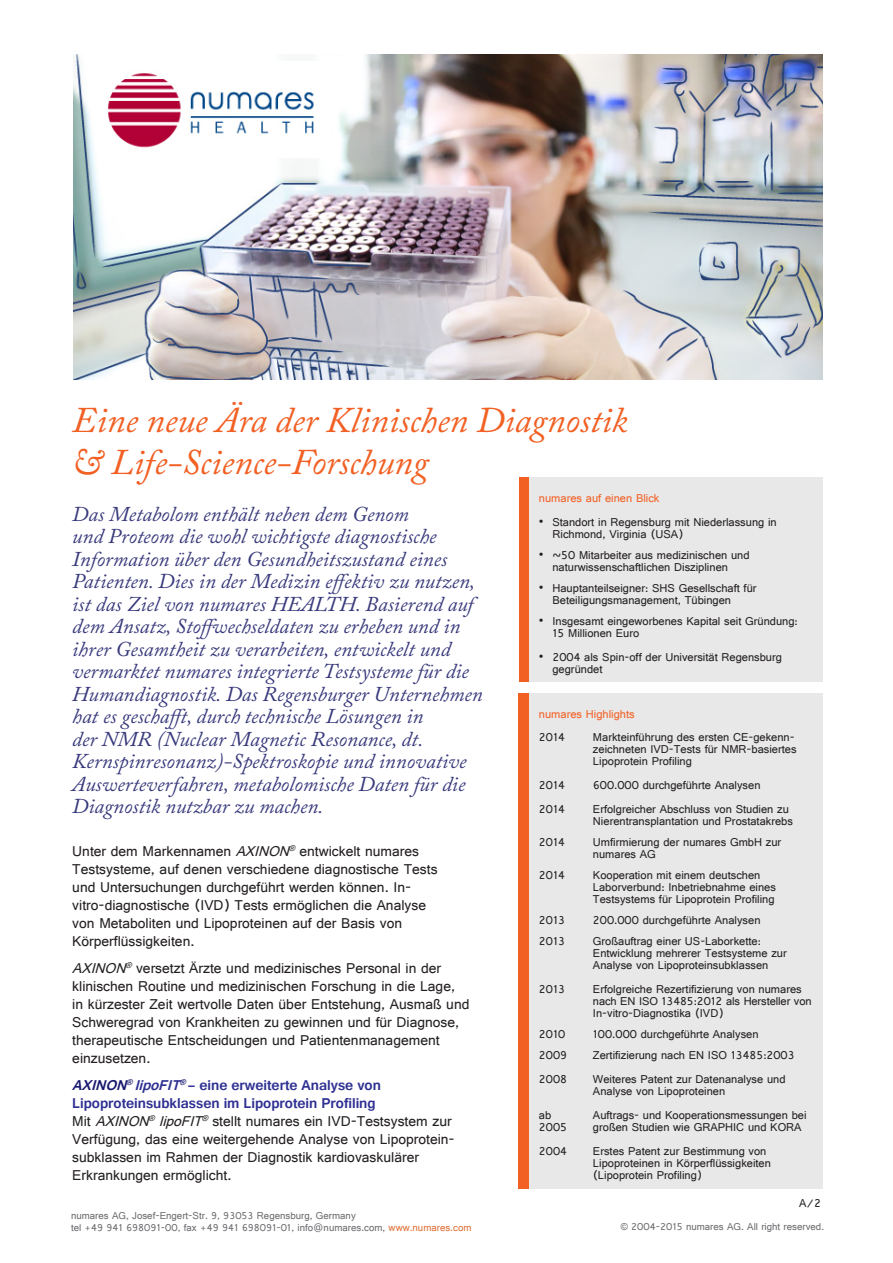
<style>
.page{position:relative;width:893px;height:1263px;background:#fff}
.page>*{position:absolute;margin:0;border:0;box-sizing:border-box;transform-origin:0 0}
.t1{font:italic 36px "Adobe Caslon Pro";color:#f26024}
.t2{font:italic 21px/22.5px "Adobe Caslon Pro";color:#38397b}
.t3{font:15px/18px "Gautami";color:#231f20}
.t4{font:700 15px/18px "Gautami";color:#2e3092}
.t5{font:12px/12px "Gautami";color:#231f20}
.t6{font:12px "Gautami";color:#f26024}
.t7{font:10.5px "Gautami";color:#6c6d70}
.s1{font-style:italic}
.s2{font-style:italic;color:#191970}
.s3{color:#dd7037}
</style>
<div class="page">
<div style="left:526px;top:477px;width:297px;height:205px;background:#e8e8e9"></div>
<div style="left:519px;top:477px;width:10px;height:205px;background:#f26024"></div>
<img style="left:73px;top:54px;width:749px;height:325px">
<img style="left:97px;top:62px;width:227px;height:95px">
<div style="left:526px;top:693px;width:297px;height:496px;background:#e8e8e9"></div>
<div style="left:519px;top:693px;width:10px;height:495px;background:#f26024"></div>
<p class="t1" style="left:72px;top:398px;width:557px">Eine neue Ära der Klinischen Diagnostik</p>
<p class="t1" style="left:72px;top:440px;width:358px">&amp; Life-Science-Forschung</p>
<p class="t6" style="left:539px;top:491px;width:122px">numares auf einen Blick</p>
<p class="t5" style="left:552px;top:515px;width:226px;text-indent:-14px">• Standort in Regensburg mit Niederlassung in<br>Richmond, Virginia (USA)</p>
<p class="t5" style="left:539px;top:548px;width:212px">• ~50 Mitarbeiter aus medizinischen und</p>
<p class="t5" style="left:552px;top:560px;width:177px">naturwissenschaftlichen Disziplinen</p>
<p class="t5" style="left:539px;top:581px;width:219px">• Hauptanteilseigner: SHS Gesellschaft für</p>
<p class="t5" style="left:552px;top:593px;width:180px">Beteiligungsmanagement, Tübingen</p>
<p class="t5" style="left:539px;top:614px;width:260px">• Insgesamt eingeworbenes Kapital seit Gründung:</p>
<p class="t5" style="left:552px;top:626px;width:88px">15 Millionen Euro</p>
<p class="t5" style="left:552px;top:650px;width:231px;text-indent:-14px">• 2004 als Spin-off der Universität Regensburg gegründet</p>
<p class="t2" style="left:72px;top:502px;width:412px">Das Metabolom enthält neben dem Genom<br>und Proteom die wohl wichtigste diagnostische Information über den Gesundheitszustand eines Patienten. Dies in der Medizin effektiv zu nutzen, ist das Ziel von numares HEALTH. Basierend auf dem Ansatz, Stoffwechseldaten zu erheben und in ihrer Gesamtheit zu verarbeiten, entwickelt und vermarktet numares integrierte Testsysteme für die Humandiagnostik. Das Regensburger Unternehmen hat es geschafft, durch technische Lösungen in<br>der NMR (Nuclear Magnetic Resonance, dt.<br>Kernspinresonanz)-Spektroskopie und innovative Auswerteverfahren, metabolomische Daten für die Diagnostik nutzbar zu machen.</p>
<p class="t6" style="left:539px;top:706px;width:97px">numares Highlights</p>
<p class="t5" style="left:539px;top:731px;width:27px">2014</p>
<p class="t5" style="left:593px;top:731px;width:205px">Markteinführung des ersten CE-gekenn&shy;zeichneten IVD-Tests für NMR-basiertes<br>Lipoprotein Profiling</p>
<p class="t5" style="left:539px;top:779px;width:27px">2014</p>
<p class="t5" style="left:593px;top:779px;width:169px">600.000 durchgeführte Analysen</p>
<p class="t5" style="left:539px;top:803px;width:27px">2014</p>
<p class="t5" style="left:593px;top:803px;width:201px">Erfolgreicher Abschluss von Studien zu<br>Nierentransplantation und Prostatakrebs</p>
<p class="t5" style="left:539px;top:836px;width:27px">2014</p>
<p class="t5" style="left:593px;top:836px;width:190px">Umfirmierung der numares GmbH zur</p>
<p class="t5" style="left:593px;top:848px;width:64px">numares AG</p>
<p class="t5" style="left:539px;top:869px;width:27px">2014</p>
<p class="t5" style="left:593px;top:869px;width:169px">Kooperation mit einem deutschen</p>
<p class="t5" style="left:593px;top:881px;width:184px">Laborverbund: Inbetriebnahme eines<br>Testsystems für Lipoprotein Profiling</p>
<p class="t5" style="left:539px;top:914px;width:27px">2013</p>
<p class="t5" style="left:593px;top:914px;width:169px">200.000 durchgeführte Analysen</p>
<p class="t5" style="left:539px;top:935px;width:27px">2013</p>
<p class="t5" style="left:593px;top:935px;width:195px">Großauftrag einer US-Laborkette:<br>Entwicklung mehrerer Testsysteme zur<br>Analyse von Lipoproteinsubklassen</p>
<p class="t5" style="left:539px;top:983px;width:27px">2013</p>
<p class="t5" style="left:593px;top:983px;width:210px">Erfolgreiche Rezertifizierung von numares</p>
<p class="t5" style="left:593px;top:995px;width:220px">nach EN ISO 13485:2012 als Hersteller von<br>In-vitro-Diagnostika (IVD)</p>
<p class="t5" style="left:539px;top:1028px;width:28px">2010</p>
<p class="t5" style="left:593px;top:1028px;width:167px">100.000 durchgeführte Analysen</p>
<p class="t5" style="left:539px;top:1049px;width:30px">2009</p>
<p class="t5" style="left:593px;top:1049px;width:203px">Zertifizierung nach EN ISO 13485:2003</p>
<p class="t5" style="left:539px;top:1073px;width:30px">2008</p>
<p class="t5" style="left:593px;top:1073px;width:194px">Weiteres Patent zur Datenanalyse und</p>
<p class="t5" style="left:593px;top:1085px;width:134px">Analyse von Lipoproteinen</p>
<p class="t5" style="left:539px;top:1109px;width:14px">ab</p>
<p class="t5" style="left:593px;top:1109px;width:215px">Auftrags- und Kooperationsmessungen bei</p>
<p class="t5" style="left:539px;top:1121px;width:30px">2005</p>
<p class="t5" style="left:593px;top:1121px;width:210px">großen Studien wie GRAPHIC und KORA</p>
<p class="t5" style="left:539px;top:1145px;width:30px">2004</p>
<p class="t5" style="left:593px;top:1145px;width:179px">Erstes Patent zur Bestimmung von<br>Lipoproteinen in Körperflüssigkeiten</p>
<p class="t5" style="left:593px;top:1169px;width:110px">(Lipoprotein Profiling)</p>
<p class="t3" style="left:72px;top:842px;width:367px">Unter dem Markennamen <span class="s1">AXINON</span><sup>®</sup>entwickelt numares Testsysteme, auf denen verschiedene diagnostische Tests und Untersuchungen durchgeführt werden können. In&shy;vitro-diagnostische (IVD) Tests ermöglichen die Analyse von Metaboliten und Lipoproteinen auf der Basis von Körperflüssigkeiten.</p>
<p class="t3" style="left:72px;top:959px;width:399px"><span class="s1">AXINON</span><sup>®</sup>versetzt Ärzte und medizinisches Personal in der klinischen Routine und medizinischen Forschung in die Lage, in kürzester Zeit wertvolle Daten über Entstehung, Ausmaß und Schweregrad von Krankheiten zu gewinnen und für Diagnose, therapeutische Entscheidungen und Patientenmanagement einzusetzen.</p>
<p class="t4" style="left:72px;top:1076px;width:310px"><span class="s2">AXINON</span><sup>®</sup><span class="s1">lipoFIT</span><sup>®</sup>– eine erweiterte Analyse von<br>Lipoproteinsubklassen im Lipoprotein Profiling</p>
<p class="t3" style="left:72px;top:1112px;width:384px">Mit <span class="s1">AXINON</span><sup>®</sup><span class="s1">lipoFIT</span><sup>®</sup>stellt numares ein IVD-Testsystem zur Verfügung, das eine weitergehende Analyse von Lipoprotein&shy;subklassen im Rahmen der Diagnostik kardiovaskulärer Erkrankungen ermöglicht.</p>
<p class="t7" style="left:71px;top:1209px;width:286px">numares AG, Josef-Engert-Str. 9, 93053 Regensburg, Germany</p>
<p class="t7" style="left:71px;top:1221px;width:402px">tel +49 941 698091-00, fax +49 941 698091-01, info@numares.com, <span class="s3">www.numares.com</span></p>
<p class="t5" style="left:799px;top:1197px;width:23px">A/2</p>
<p class="t7" style="left:621px;top:1220px;width:205px">© 2004-2015 numares AG. All right reserved.</p>
</div>
